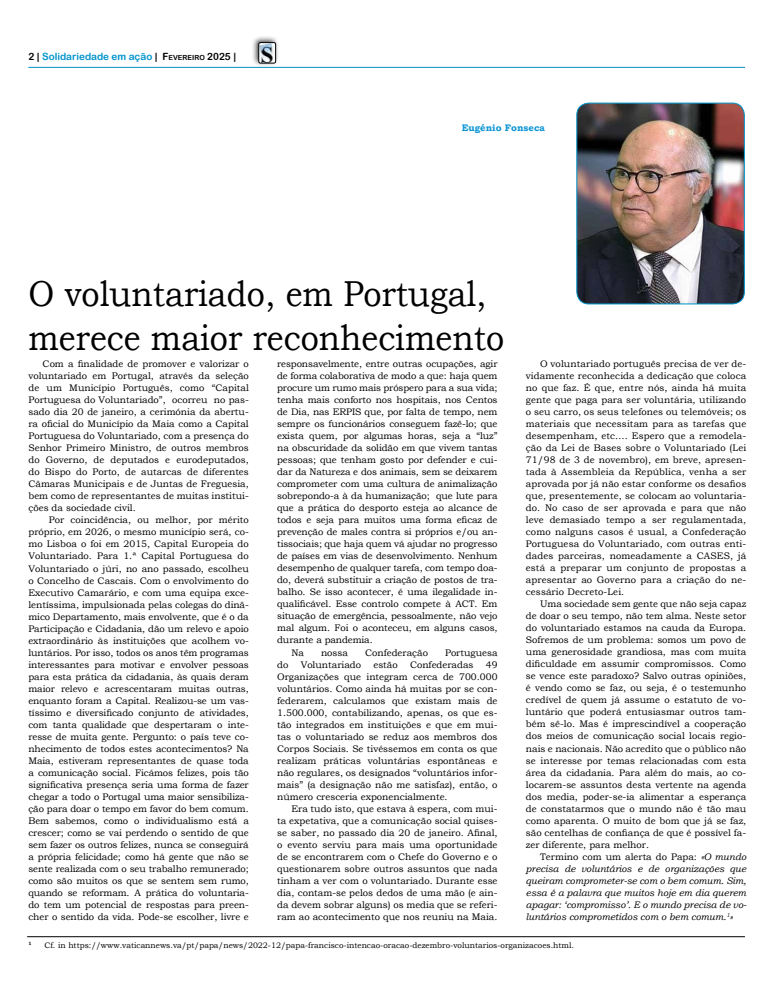
<style>
.page{position:relative;width:774px;height:993px;background:#fff}
.page>*{position:absolute;margin:0;border:0;box-sizing:border-box;transform-origin:0 0}
.t1{font:36px/43.2px "Bookman Old Style";color:#000;scale:.9 1}
.t2{font:10px "Arial Rounded MT Bold";color:#0093ca}
.t3{font:9.5px/12px "Bookman Old Style";letter-spacing:-.01em;color:#000;text-align:justify}
.t4{font:italic 9.5px/12px "Bookman Old Style";color:#000;text-align:justify}
.t5{font:700 9.5px "Bookman Old Style";color:#0d96d4}
.t6{font:8px "Bookman Old Style";color:#000}
.t7{font:700 4.7px "Bookman Old Style";color:#000}
.s1{color:#000}
.s2{font-size:7px;color:#000}
.s3{font-style:normal}
</style>
<div class="page">
<div style="left:251px;top:35px;width:28px;height:31px;background:#000;opacity:.75"></div>
<img style="left:259px;top:43px;width:17px;height:20px">
<div style="left:259px;top:43px;width:17px;height:20px;border:1px solid #000;border-radius:2px"></div>
<hr style="left:28px;top:67px;width:717px;height:1px;background:#0093ca">
<hr style="left:27px;top:936px;width:718px;height:1px;background:#000">
<img style="left:577px;top:103px;width:167px;height:201px">
<div style="left:576px;top:103px;width:169px;height:201px;border:1px solid #0093ca;border-radius:12px"></div>
<p class="t2" style="left:28px;top:51px;width:209px"><span class="s1">2 |</span> Solidariedade em ação <span class="s1">| F</span><span class="s2">EVEREIRO</span> <span class="s1">2025</span> <span class="s1">|</span></p>
<p class="t5" style="left:462px;top:120px;width:85px">Eugénio Fonseca</p>
<h1 class="t1" style="left:28px;top:272px;width:530px">O voluntariado, em Portugal, merece maior reconhecimento</h1>
<p class="t3" style="left:28px;top:358px;width:222px;text-indent:14px">Com a finalidade de promover e valorizar o voluntariado em Portugal, através da seleção de um Município Português, como “Capital Portuguesa do Voluntariado”, ocorreu no pas&shy;sado dia 20 de janeiro, a cerimónia da abertu&shy;ra oficial do Município da Maia como a Capital Portuguesa do Voluntariado, com a presença do Senhor Primeiro Ministro, de outros membros do Governo, de deputados e eurodeputados, do Bispo do Porto, de autarcas de diferentes Câmaras Municipais e de Juntas de Freguesia, bem como de representantes de muitas institui&shy;ções da sociedade civil.</p>
<p class="t3" style="left:28px;top:514px;width:222px;text-indent:20px">Por coincidência, ou melhor, por mérito próprio, em 2026, o mesmo município será, co&shy;mo Lisboa o foi em 2015, Capital Europeia do Voluntariado. Para 1.ª Capital Portuguesa do Voluntariado o júri, no ano passado, escolheu o Concelho de Cascais. Com o envolvimento do Executivo Camarário, e com uma equipa exce&shy;lentíssima, impulsionada pelas colegas do dinâ&shy;mico Departamento, mais envolvente, que é o da Participação e Cidadania, dão um relevo e apoio extraordinário às instituições que acolhem vo&shy;luntários. Por isso, todos os anos têm programas interessantes para motivar e envolver pessoas para esta prática da cidadania, às quais deram maior relevo e acrescentaram muitas outras, enquanto foram a Capital. Realizou-se um vas&shy;tíssimo e diversificado conjunto de atividades, com tanta qualidade que despertaram o inte&shy;resse de muita gente. Pergunto: o país teve co&shy;nhecimento de todos estes acontecimentos? Na Maia, estiveram representantes de quase toda a comunicação social. Ficámos felizes, pois tão significativa presença seria uma forma de fazer chegar a todo o Portugal uma maior sensibiliza&shy;ção para doar o tempo em favor do bem comum.<br>Bem sabemos, como o individualismo está a crescer; como se vai perdendo o sentido de que sem fazer os outros felizes, nunca se conseguirá a própria felicidade; como há gente que não se sente realizada com o seu trabalho remunerado; como são muitos os que se sentem sem rumo, quando se reformam. A prática do voluntaria&shy;do tem um potencial de respostas para preen&shy;cher o sentido da vida. Pode-se escolher, livre e</p>
<p class="t3" style="left:277px;top:358px;width:222px">responsavelmente, entre outras ocupações, agir</p>
<p class="t3" style="left:277px;top:370px;width:222px">de forma colaborativa de modo a que: haja quem</p>
<p class="t3" style="left:277px;top:382px;width:222px">procure um rumo mais próspero para a sua vida;</p>
<p class="t3" style="left:277px;top:394px;width:222px">tenha mais conforto nos hospitais, nos Centos</p>
<p class="t3" style="left:277px;top:406px;width:222px">de Dia, nas ERPIS que, por falta de tempo, nem</p>
<p class="t3" style="left:277px;top:418px;width:222px">sempre os funcionários conseguem fazê-lo; que</p>
<p class="t3" style="left:277px;top:430px;width:222px">exista quem, por algumas horas, seja a “luz”</p>
<p class="t3" style="left:277px;top:442px;width:222px">na obscuridade da solidão em que vivem tantas</p>
<p class="t3" style="left:277px;top:454px;width:222px">pessoas; que tenham gosto por defender e cui-</p>
<p class="t3" style="left:277px;top:466px;width:222px">dar da Natureza e dos animais, sem se deixarem</p>
<p class="t3" style="left:277px;top:478px;width:222px">comprometer com uma cultura de animalização</p>
<p class="t3" style="left:277px;top:490px;width:222px">sobrepondo-a à da humanização; que lute para</p>
<p class="t3" style="left:277px;top:502px;width:222px">que a prática do desporto esteja ao alcance de</p>
<p class="t3" style="left:277px;top:514px;width:222px">todos e seja para muitos uma forma eficaz de</p>
<p class="t3" style="left:277px;top:526px;width:222px">prevenção de males contra si próprios e/ou an-</p>
<p class="t3" style="left:277px;top:538px;width:222px">tissociais; que haja quem vá ajudar no progresso</p>
<p class="t3" style="left:277px;top:550px;width:222px">de países em vias de desenvolvimento. Nenhum</p>
<p class="t3" style="left:277px;top:562px;width:222px">desempenho de qualquer tarefa, com tempo doa-</p>
<p class="t3" style="left:277px;top:574px;width:222px">do, deverá substituir a criação de postos de tra-</p>
<p class="t3" style="left:277px;top:586px;width:222px">balho. Se isso acontecer, é uma ilegalidade in-</p>
<p class="t3" style="left:277px;top:598px;width:222px">qualificável. Esse controlo compete à ACT. Em</p>
<p class="t3" style="left:277px;top:610px;width:222px">situação de emergência, pessoalmente, não vejo</p>
<p class="t3" style="left:277px;top:622px;width:222px">mal algum. Foi o aconteceu, em alguns casos,</p>
<p class="t3" style="left:277px;top:634px;width:97px">durante a pandemia.</p>
<p class="t3" style="left:291px;top:646px;width:14px">Na</p>
<p class="t3" style="left:321px;top:646px;width:28px">nossa</p>
<p class="t3" style="left:365px;top:646px;width:64px">Confederação</p>
<p class="t3" style="left:445px;top:646px;width:54px">Portuguesa</p>
<p class="t3" style="left:277px;top:658px;width:13px">do</p>
<p class="t3" style="left:301px;top:658px;width:62px">Voluntariado</p>
<p class="t3" style="left:373px;top:658px;width:26px">estão</p>
<p class="t3" style="left:410px;top:658px;width:65px">Confederadas</p>
<p class="t3" style="left:277px;top:658px;width:222px;text-indent:209px">49<br>Organizações que integram cerca de 700.000 voluntários. Como ainda há muitas por se con&shy;federarem, calculamos que existam mais de 1.500.000, contabilizando, apenas, os que es&shy;tão integrados em instituições e que em mui&shy;tas o voluntariado se reduz aos membros dos Corpos Sociais. Se tivéssemos em conta os que realizam práticas voluntárias espontâneas e não regulares, os designados “voluntários infor&shy;mais” (a designação não me satisfaz), então, o número cresceria exponencialmente.</p>
<p class="t3" style="left:277px;top:802px;width:222px;text-indent:14px">Era tudo isto, que estava à espera, com mui&shy;ta expetativa, que a comunicação social quises&shy;se saber, no passado dia 20 de janeiro. Afinal, o evento serviu para mais uma oportunidade de se encontrarem com o Chefe do Governo e o questionarem sobre outros assuntos que nada tinham a ver com o voluntariado. Durante esse dia, contam-se pelos dedos de uma mão (e ain&shy;da devem sobrar alguns) os media que se referi&shy;ram ao acontecimento que nos reuniu na Maia.</p>
<p class="t3" style="left:526px;top:358px;width:222px;text-indent:14px">O voluntariado português precisa de ver de&shy;vidamente reconhecida a dedicação que coloca no que faz. É que, entre nós, ainda há muita gente que paga para ser voluntária, utilizando o seu carro, os seus telefones ou telemóveis; os materiais que necessitam para as tarefas que desempenham, etc…. Espero que a remodela&shy;ção da Lei de Bases sobre o Voluntariado (Lei 71/98 de 3 de novembro), em breve, apresen&shy;tada à Assembleia da República, venha a ser aprovada por já não estar conforme os desafios que, presentemente, se colocam ao voluntaria&shy;do. No caso de ser aprovada e para que não leve demasiado tempo a ser regulamentada, como nalguns casos é usual, a Confederação Portuguesa do Voluntariado, com outras enti&shy;dades parceiras, nomeadamente a CASES, já está a preparar um conjunto de propostas a apresentar ao Governo para a criação do ne&shy;cessário Decreto-Lei.</p>
<p class="t3" style="left:526px;top:598px;width:222px;text-indent:14px">Uma sociedade sem gente que não seja capaz de doar o seu tempo, não tem alma. Neste setor do voluntariado estamos na cauda da Europa.<br>Sofremos de um problema: somos um povo de uma generosidade grandiosa, mas com muita dificuldade em assumir compromissos. Como se vence este paradoxo? Salvo outras opiniões, é vendo como se faz, ou seja, é o testemunho credível de quem já assume o estatuto de vo&shy;luntário que poderá entusiasmar outros tam&shy;bém sê-lo. Mas é imprescindível a cooperação dos meios de comunicação social locais regio&shy;nais e nacionais. Não acredito que o público não se interesse por temas relacionadas com esta área da cidadania. Para além do mais, ao co&shy;locarem-se assuntos desta vertente na agenda dos media, poder-se-ia alimentar a esperança de constatarmos que o mundo não é tão mau como aparenta. O muito de bom que já se faz, são centelhas de confiança de que é possível fa&shy;zer diferente, para melhor.</p>
<p class="t4" style="left:526px;top:849px;width:222px;text-indent:14px"><span class="s3">Termino com um alerta do Papa:</span> «O mundo precisa de voluntários e de organizações que queiram comprometer-se com o bem comum. Sim, essa é a palavra que muitos hoje em dia querem apagar: ‘compromisso’. E o mundo precisa de vo&shy;luntários comprometidos com o bem comum.<sup>1</sup>»</p>
<p class="t7" style="left:28px;top:940px;width:5px">1</p>
<p class="t6" style="left:45px;top:939px;width:531px">Cf. in https://www.vaticannews.va/pt/papa/news/2022-12/papa-francisco-intencao-oracao-dezembro-voluntarios-organizacoes.html.</p>
</div>
